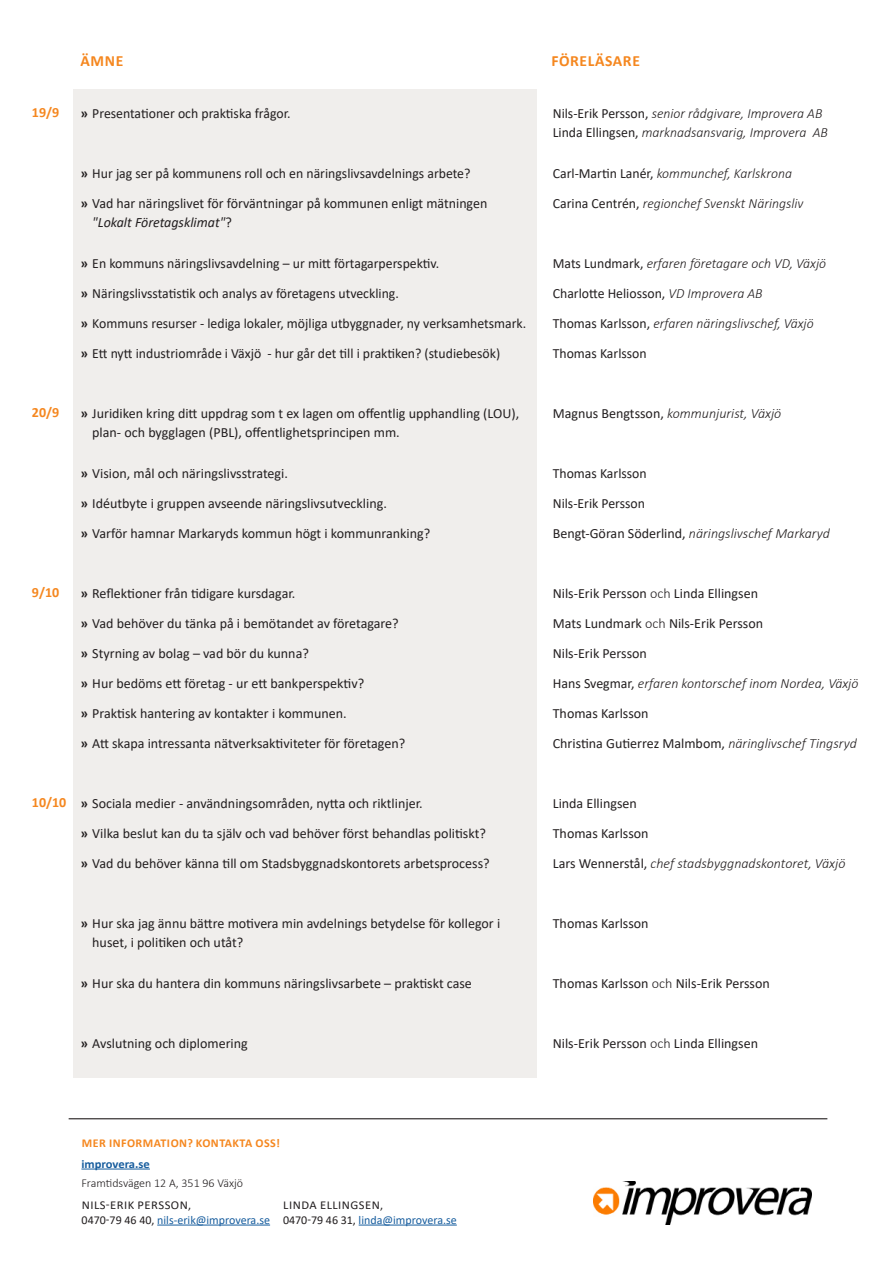
<style>
.page{position:relative;width:893px;height:1263px;background:#fff}
.page>*{position:absolute;margin:0;border:0;box-sizing:border-box;transform-origin:0 0}
.t1{font:700 15.6px "Calibri";letter-spacing:.04em;color:#f5871f}
.t2{font:14.25px "Calibri";color:#231f20}
.t3{font:italic 14.25px "Calibri";color:#231f20}
.t4{font:14.1px/19.5px "Calibri";color:#231f20}
.t5{font:italic 300 14.1px "Calibri";color:#231f20}
.t6{font:700 14.1px "Calibri";color:#f5871f}
.t7{font:12px "Calibri";color:#175d9e}
.t8{font:12px "Calibri";letter-spacing:.04em;color:#231f20;scale:1.05 1}
.t9{font:700 12px "Calibri";letter-spacing:.04em;color:#f5871f}
.t10{font:300 12px "Calibri";color:#231f20}
.t11{font:700 12px "Calibri";color:#175d9e;scale:1.05 1}
.s1{font-weight:700}
.s2{font-weight:700;font-size:14.1px}
.s3{font-style:normal}
.s4{font-weight:400;font-style:normal}
.s5{font-weight:300;font-style:italic}
.s6{font-weight:300}
.s7{color:#231f20}
</style>
<div class="page">
<div style="left:73px;top:89px;width:464px;height:989px;background:#f0eeec"></div>
<hr style="left:69px;top:1118px;width:758px;height:1px;background:#231f20">
<img style="left:593px;top:1181px;width:219px;height:43px">
<hr style="left:157px;top:1225px;width:113px;height:1px;background:#175d9e">
<hr style="left:359px;top:1225px;width:98px;height:1px;background:#175d9e">
<hr style="left:81px;top:1168px;width:69px;height:1px;background:#175d9e">
<p class="t1" style="left:81px;top:50px;width:44px">ÄMNE</p>
<p class="t1" style="left:551px;top:50px;width:90px">FÖRELÄSARE</p>
<p class="t6" style="left:32px;top:102px;width:29px">19/9</p>
<p class="t4" style="left:81px;top:103px;width:212px"><span class="s1">»</span> Presentationer och praktiska frågor.</p>
<p class="t4" style="left:81px;top:163px;width:391px"><span class="s1">»</span> Hur jag ser på kommunens roll och en näringslivsavdelnings arbete?</p>
<p class="t2" style="left:81px;top:193px;width:408px"><span class="s2">»</span> Vad har näringslivet för förväntningar på kommunen enligt mätningen</p>
<p class="t3" style="left:92px;top:213px;width:141px">"Lokalt Företagsklimat"<span class="s3">?</span></p>
<p class="t4" style="left:81px;top:253px;width:360px"><span class="s1">»</span> En kommuns näringslivsavdelning – ur mitt förtagarperspektiv.</p>
<p class="t4" style="left:81px;top:283px;width:320px"><span class="s1">»</span> Näringslivsstatistik och analys av företagens utveckling.</p>
<p class="t4" style="left:81px;top:313px;width:447px"><span class="s1">»</span> Kommuns resurser - lediga lokaler, möjliga utbyggnader, ny verksamhetsmark.</p>
<p class="t4" style="left:81px;top:343px;width:421px"><span class="s1">»</span> Ett nytt industriområde i Växjö - hur går det till i praktiken? (studiebesök)</p>
<p class="t5" style="left:553px;top:104px;width:271px"><span class="s4">Nils-Erik Persson,</span> senior rådgivare, Improvera AB</p>
<p class="t5" style="left:553px;top:124px;width:277px"><span class="s4">Linda Ellingsen,</span> marknadsansvarig, Improvera AB</p>
<p class="t5" style="left:553px;top:164px;width:241px"><span class="s4">Carl-Martin Lanér,</span> kommunchef, Karlskrona</p>
<p class="t5" style="left:553px;top:194px;width:252px"><span class="s4">Carina Centrén,</span> regionchef Svenskt Näringsliv</p>
<p class="t5" style="left:553px;top:254px;width:275px"><span class="s4">Mats Lundmark,</span> erfaren företagare och VD, Växjö</p>
<p class="t4" style="left:553px;top:283px;width:211px">Charlotte Heliosson, <span class="s5">VD Improvera AB</span></p>
<p class="t5" style="left:553px;top:314px;width:262px"><span class="s4">Thomas Karlsson,</span> erfaren näringslivschef, Växjö</p>
<p class="t4" style="left:553px;top:343px;width:95px">Thomas Karlsson</p>
<p class="t6" style="left:32px;top:402px;width:29px">20/9</p>
<p class="t4" style="left:92px;top:403px;width:428px;text-indent:-12px"><span class="s1">»</span> Juridiken kring ditt uppdrag som t ex lagen om offentlig upphandling (LOU), plan- och bygglagen (PBL), offentlighetsprincipen mm.</p>
<p class="t4" style="left:81px;top:463px;width:209px"><span class="s1">»</span> Vision, mål och näringslivsstrategi.</p>
<p class="t4" style="left:81px;top:493px;width:308px"><span class="s1">»</span> Idéutbyte i gruppen avseende näringslivsutveckling.</p>
<p class="t4" style="left:81px;top:523px;width:351px"><span class="s1">»</span> Varför hamnar Markaryds kommun högt i kommunranking?</p>
<p class="t5" style="left:553px;top:404px;width:230px"><span class="s4">Magnus Bengtsson,</span> kommunjurist, Växjö</p>
<p class="t4" style="left:553px;top:463px;width:95px">Thomas Karlsson</p>
<p class="t4" style="left:553px;top:493px;width:94px">Nils-Erik Persson</p>
<p class="t5" style="left:553px;top:524px;width:279px"><span class="s4">Bengt-Göran Söderlind,</span> näringslivschef Markaryd</p>
<p class="t6" style="left:32px;top:582px;width:29px">9/10</p>
<p class="t4" style="left:81px;top:583px;width:216px"><span class="s1">»</span> Reflektioner från tidigare kursdagar.</p>
<p class="t4" style="left:81px;top:613px;width:320px"><span class="s1">»</span> Vad behöver du tänka på i bemötandet av företagare?</p>
<p class="t4" style="left:81px;top:643px;width:230px"><span class="s1">»</span> Styrning av bolag – vad bör du kunna?</p>
<p class="t4" style="left:81px;top:673px;width:285px"><span class="s1">»</span> Hur bedöms ett företag - ur ett bankperspektiv?</p>
<p class="t4" style="left:81px;top:703px;width:268px"><span class="s1">»</span> Praktisk hantering av kontakter i kommunen.</p>
<p class="t4" style="left:81px;top:733px;width:326px"><span class="s1">»</span> Att skapa intressanta nätverksaktiviteter för företagen?</p>
<p class="t4" style="left:553px;top:583px;width:207px">Nils-Erik Persson <span class="s6">och</span> Linda Ellingsen</p>
<p class="t4" style="left:553px;top:613px;width:212px">Mats Lundmark <span class="s6">och</span> Nils-Erik Persson</p>
<p class="t4" style="left:553px;top:643px;width:96px">Nils-Erik Persson</p>
<p class="t5" style="left:553px;top:674px;width:307px"><span class="s4">Hans Svegmar,</span> erfaren kontorschef inom Nordea, Växjö</p>
<p class="t4" style="left:553px;top:703px;width:97px">Thomas Karlsson</p>
<p class="t4" style="left:553px;top:733px;width:306px">Christina Gutierrez Malmbom, <span class="s5">näringlivschef Tingsryd</span></p>
<p class="t6" style="left:32px;top:792px;width:36px">10/10</p>
<p class="t4" style="left:81px;top:793px;width:344px"><span class="s1">»</span> Sociala medier - användningsområden, nytta och riktlinjer.</p>
<p class="t4" style="left:81px;top:823px;width:407px"><span class="s1">»</span> Vilka beslut kan du ta själv och vad behöver först behandlas politiskt?</p>
<p class="t4" style="left:81px;top:853px;width:411px"><span class="s1">»</span> Vad du behöver känna till om Stadsbyggnadskontorets arbetsprocess?</p>
<p class="t4" style="left:553px;top:793px;width:86px">Linda Ellingsen</p>
<p class="t4" style="left:553px;top:823px;width:97px">Thomas Karlsson</p>
<p class="t5" style="left:553px;top:854px;width:294px"><span class="s4">Lars Wennerstål,</span> chef stadsbyggnadskontoret, Växjö</p>
<p class="t4" style="left:92px;top:913px;width:409px;line-height:19px;text-indent:-12px"><span class="s1">»</span> Hur ska jag ännu bättre motivera min avdelnings betydelse för kollegor i huset, i politiken och utåt?</p>
<p class="t4" style="left:81px;top:973px;width:393px"><span class="s1">»</span> Hur ska du hantera din kommuns näringslivsarbete – praktiskt case</p>
<p class="t4" style="left:553px;top:913px;width:97px">Thomas Karlsson</p>
<p class="t4" style="left:553px;top:973px;width:219px">Thomas Karlsson <span class="s6">och</span> Nils-Erik Persson</p>
<p class="t4" style="left:81px;top:1033px;width:169px"><span class="s1">»</span> Avslutning och diplomering</p>
<p class="t4" style="left:553px;top:1033px;width:207px">Nils-Erik Persson <span class="s6">och</span> Linda Ellingsen</p>
<p class="t9" style="left:82px;top:1135px;width:200px">MER INFORMATION? KONTAKTA OSS!</p>
<p class="t11" style="left:81px;top:1155px;width:67px">improvera.se</p>
<p class="t10" style="left:81px;top:1176px;width:163px">Framtidsvägen 12 A, 351 96 Växjö</p>
<p class="t8" style="left:82px;top:1197px;width:106px">NILS-ERIK PERSSON,</p>
<p class="t7" style="left:82px;top:1211px;width:190px"><span class="s7">0470-79 46 40,</span> nils-erik@improvera.se</p>
<p class="t8" style="left:283px;top:1197px;width:97px">LINDA ELLINGSEN,</p>
<p class="t7" style="left:283px;top:1211px;width:175px"><span class="s7">0470-79 46 31,</span> linda@improvera.se</p>
</div>
